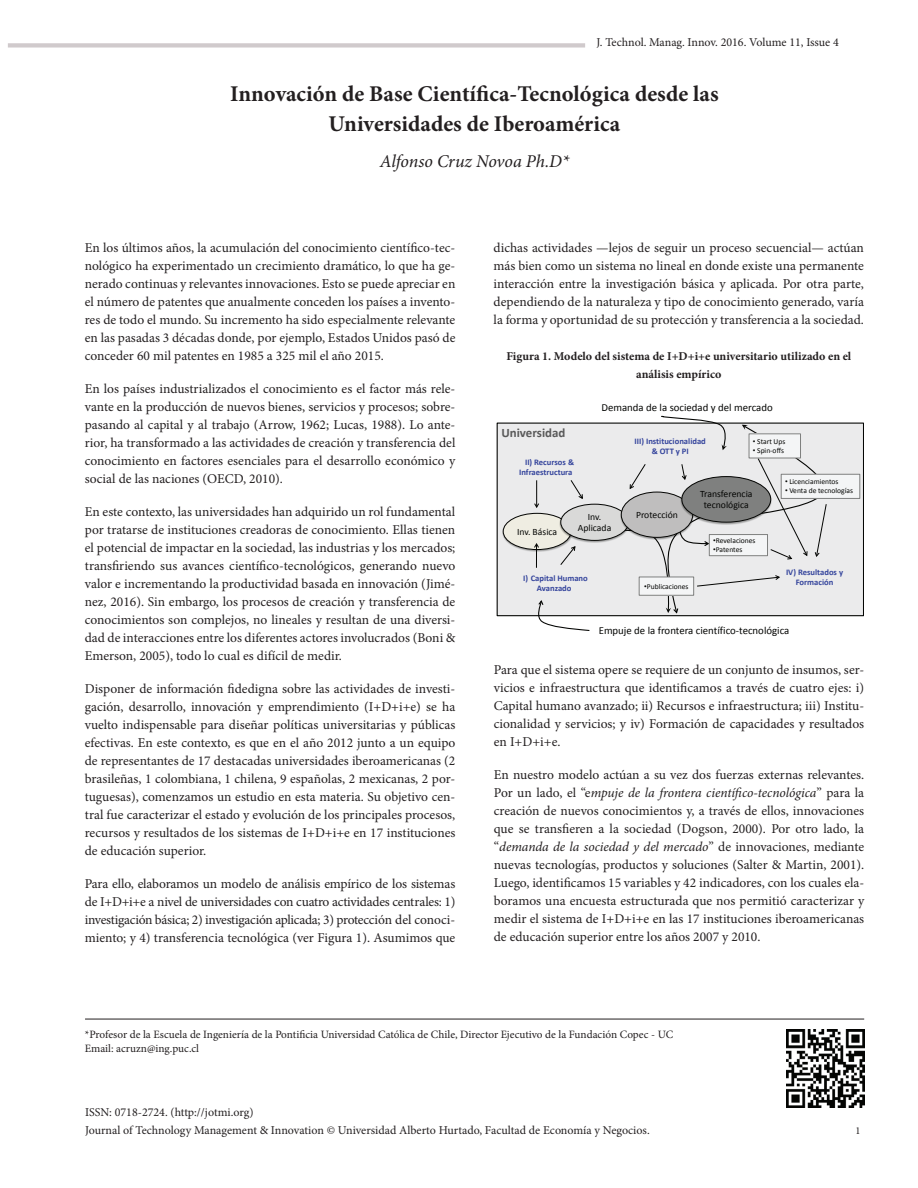
<style>
.page{position:relative;width:918px;height:1188px;background:#fff}
.page>*{position:absolute;margin:0;border:0;box-sizing:border-box;transform-origin:0 0}
.t1{font:700 22.5px/30px "Minion Pro";color:#231f20;text-align:center}
.t2{font:italic 18px "Minion Pro";letter-spacing:-.01em;color:#231f20}
.t3{font:13.5px/18px "Minion Pro";color:#231f20;text-align:justify}
.t4{font:700 12.9px "Calibri";color:#595959}
.t5{font:12px/18px "Minion Pro";color:#231f20}
.t6{font:700 12px/18px "Minion Pro";color:#231f20;text-align:center}
.t7{font:11.25px/13.5px "Minion Pro";color:#231f20}
.t8{font:10.8px "Calibri";color:#040503}
.t9{font:10.5px "Minion Pro";color:#231f20}
.t10{font:9.6px/11.6px "Calibri";color:#040503;text-align:center}
.t11{font:700 8.55px/10.4px "Calibri";color:#34449c;text-align:center}
.t12{font:7.5px "Calibri";color:#040503}
.s1{font-family:"Arial"}
.s2{font-style:italic}
</style>
<div class="page">
<div style="left:8px;top:43px;width:577px;height:5px;background:#d0cacc"></div>
<hr style="left:85px;top:1019px;width:779px;height:1px;background:#231f20">
<img style="left:786px;top:1029px;width:78px;height:78px">
<div style="left:497px;top:423px;width:367px;height:193px;background:#ebebec"></div>
<img style="left:502px;top:513px;width:26px;height:38px">
<img style="left:509px;top:542px;width:6px;height:4px">
<div style="left:503px;top:513px;width:68px;height:37px;background:#efede2;border-radius:50%"></div>
<div style="left:781px;top:474px;width:79px;height:24px;background:#f4f5f6"></div>
<div style="left:781px;top:474px;width:79px;height:25px;border:1px solid #7f807f"></div>
<svg style="left:528px;top:416px;width:299px;height:215px"></svg>
<p class="t5" style="left:596px;top:33px;width:244px">J. Technol. Manag. Innov. 2016. Volume 11, Issue 4</p>
<h1 class="t1" style="left:230px;top:79px;width:490px">Innovación de Base Científica-Tecnológica desde las<br>Universidades de Iberoamérica</h1>
<h2 class="t2" style="left:380px;top:149px;width:191px">Alfonso Cruz Novoa Ph.D*</h2>
<p class="t3" style="left:85px;top:239px;width:372px">En los últimos años, la acumulación del conocimiento científico-tec&shy;nológico ha experimentado un crecimiento dramático, lo que ha ge&shy;nerado continuas y relevantes innovaciones. Esto se puede apreciar en el número de patentes que anualmente conceden los países a invento&shy;res de todo el mundo. Su incremento ha sido especialmente relevante en las pasadas 3 décadas donde, por ejemplo, Estados Unidos pasó de conceder 60 mil patentes en 1985 a 325 mil el año 2015.</p>
<p class="t3" style="left:85px;top:380px;width:372px">En los países industrializados el conocimiento es el factor más rele&shy;vante en la producción de nuevos bienes, servicios y procesos; sobre&shy;pasando al capital y al trabajo (Arrow, 1962; Lucas, 1988). Lo ante&shy;rior, ha transformado a las actividades de creación y transferencia del conocimiento en factores esenciales para el desarrollo económico y social de las naciones (OECD, 2010).</p>
<p class="t3" style="left:85px;top:503px;width:372px">En este contexto, las universidades han adquirido un rol fundamental por tratarse de instituciones creadoras de conocimiento. Ellas tienen el potencial de impactar en la sociedad, las industrias y los mercados; transfiriendo sus avances científico-tecnológicos, generando nuevo valor e incrementando la productividad basada en innovación (Jimé&shy;nez, 2016). Sin embargo, los procesos de creación y transferencia de conocimientos son complejos, no lineales y resultan de una diversi&shy;dad de interacciones entre los diferentes actores involucrados (Boni &amp; Emerson, 2005), todo lo cual es difícil de medir.</p>
<p class="t3" style="left:85px;top:680px;width:372px">Disponer de información fidedigna sobre las actividades de investi&shy;gación, desarrollo, innovación y emprendimiento (I+D+i+e) se ha vuelto indispensable para diseñar políticas universitarias y públicas efectivas. En este contexto, es que en el año 2012 junto a un equipo de representantes de 17 destacadas universidades iberoamericanas (2 brasileñas, 1 colombiana, 1 chilena, 9 españolas, 2 mexicanas, 2 por&shy;tuguesas), comenzamos un estudio en esta materia. Su objetivo cen&shy;tral fue caracterizar el estado y evolución de los principales procesos, recursos y resultados de los sistemas de I+D+i+e en 17 instituciones de educación superior.</p>
<p class="t3" style="left:85px;top:875px;width:372px">Para ello, elaboramos un modelo de análisis empírico de los sistemas de I+D+i+e a nivel de universidades con cuatro actividades centrales: 1) investigación básica; 2) investigación aplicada; 3) protección del conoci&shy;miento; y 4) transferencia tecnológica (ver Figura 1). Asumimos que</p>
<p class="t3" style="left:494px;top:239px;width:372px">dichas actividades —lejos de seguir un proceso secuencial— actúan más bien como un sistema no lineal en donde existe una permanente interacción entre la investigación básica y aplicada. Por otra parte, dependiendo de la naturaleza y tipo de conocimiento generado, varía la forma y oportunidad de su protección y transferencia a la sociedad.</p>
<p class="t6" style="left:506px;top:347px;width:346px">Figura 1. Modelo del sistema de I+D+i+e universitario utilizado en el análisis empírico</p>
<p class="t4" style="left:501px;top:425px;width:66px">Universidad</p>
<p class="t11" style="left:519px;top:457px;width:56px;text-align:right">II) Recursos &amp;<br>Infraestructura</p>
<p class="t8" style="left:601px;top:400px;width:173px">Demanda de la sociedad y del mercado</p>
<p class="t11" style="left:635px;top:436px;width:73px">III) Institucionalidad &amp; OTT y PI</p>
<p class="t12" style="left:753px;top:437px;width:34px"><span class="s1">•</span> Start Ups</p>
<p class="t12" style="left:753px;top:446px;width:33px"><span class="s1">•</span> Spin-offs</p>
<p class="t10" style="left:517px;top:526px;width:42px">Inv. Básica</p>
<p class="t10" style="left:578px;top:511px;width:35px">Inv.<br>Aplicada</p>
<p class="t10" style="left:636px;top:509px;width:43px">Protección</p>
<p class="t11" style="left:523px;top:573px;width:66px">I) Capital Humano<br>Avanzado</p>
<p class="t12" style="left:644px;top:581px;width:46px"><span class="s1">•</span>Publicaciones</p>
<p class="t10" style="left:700px;top:488px;width:54px">Transferencia tecnológica</p>
<p class="t12" style="left:713px;top:536px;width:44px"><span class="s1">•</span>Revelaciones</p>
<p class="t12" style="left:713px;top:545px;width:31px"><span class="s1">•</span>Patentes</p>
<p class="t12" style="left:785px;top:477px;width:55px"><span class="s1">•</span> Licenciamientos</p>
<p class="t12" style="left:785px;top:486px;width:70px"><span class="s1">•</span> Venta de tecnologías</p>
<p class="t11" style="left:786px;top:567px;width:59px">IV) Resultados y<br>Formación</p>
<p class="t8" style="left:599px;top:624px;width:192px">Empuje de la frontera científico-tecnológica</p>
<p class="t3" style="left:494px;top:661px;width:372px">Para que el sistema opere se requiere de un conjunto de insumos, ser&shy;vicios e infraestructura que identificamos a través de cuatro ejes: i)<br>Capital humano avanzado; ii) Recursos e infraestructura; iii) Institu&shy;cionalidad y servicios; y iv) Formación de capacidades y resultados en I+D+i+e.</p>
<p class="t3" style="left:494px;top:766px;width:372px">En nuestro modelo actúan a su vez dos fuerzas externas relevantes.<br>Por un lado, el “e<span class="s2">mpuje de la frontera científico-tecnológica</span>” para la creación de nuevos conocimientos y, a través de ellos, innovaciones que se transfieren a la sociedad (Dogson, 2000). Por otro lado, la “<span class="s2">demanda de la sociedad y del mercado</span>” de innovaciones, mediante nuevas tecnologías, productos y soluciones (Salter &amp; Martin, 2001).<br>Luego, identificamos 15 variables y 42 indicadores, con los cuales ela&shy;boramos una encuesta estructurada que nos permitió caracterizar y medir el sistema de I+D+i+e en las 17 instituciones iberoamericanas de educación superior entre los años 2007 y 2010.</p>
<p class="t7" style="left:85px;top:1028px;width:590px">*Profesor de la Escuela de Ingeniería de la Pontificia Universidad Católica de Chile, Director Ejecutivo de la Fundación Copec - UC<br>Email: acruzn@ing.puc.cl</p>
<p class="t5" style="left:85px;top:1103px;width:566px">ISSN: 0718-2724. (http://jotmi.org)<br>Journal of Technology Management &amp; Innovation © Universidad Alberto Hurtado, Facultad de Economía y Negocios.</p>
<p class="t9" style="left:855px;top:1124px;width:7px">1</p>
</div>
